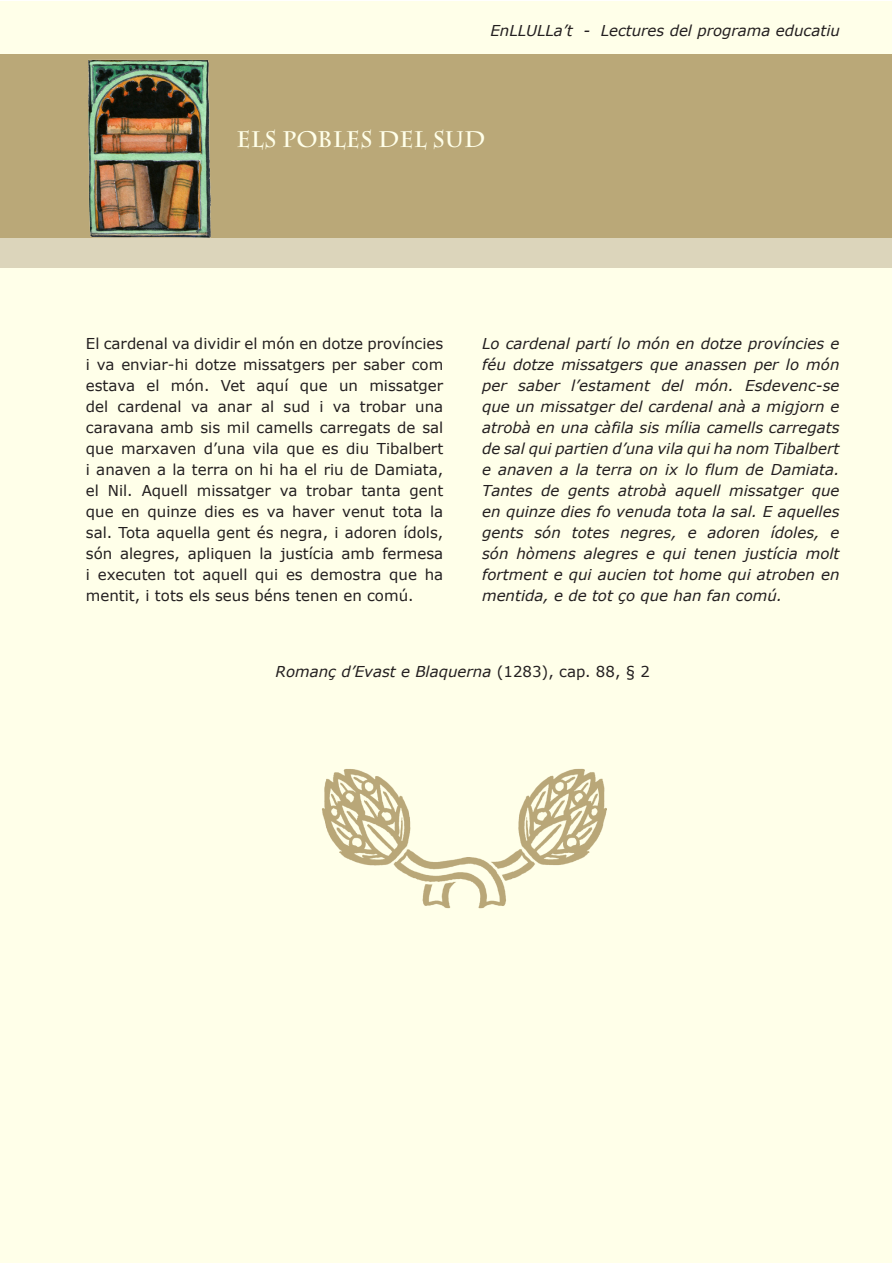
<style>
.page{position:relative;width:893px;height:1263px;background:#fff}
.page>*{position:absolute;margin:0;border:0;box-sizing:border-box;transform-origin:0 0}
.SUBT_ROJO{font:700 22.5px "Charlemagne Std";color:#ffffe9}
.Texto_plano{font:italic 15px/21px "Verdana";color:#231f20;text-align:justify}
.Texto_plano-2{font:15px/21px "Verdana";color:#231f20;text-align:justify}
.s1{font-style:normal}
</style>
<div class="page">
<div style="left:0;top:1px;width:892px;height:1262px;background:#ffffe9"></div>
<div style="left:0;top:54px;width:892px;height:184px;background:#baa878"></div>
<div style="left:0;top:238px;width:892px;height:30px;background:#dcd5bb"></div>
<img style="left:322px;top:768px;width:285px;height:141px">
<img style="left:88px;top:59px;width:123px;height:179px">
<p class="Texto_plano" style="left:490px;top:19px;width:351px">EnLLULLa’t - Lectures del programa educatiu</p>
<p class="SUBT_ROJO" style="left:236px;top:126px;width:250px">ELS POBLES DEL SUD</p>
<p class="Texto_plano-2" style="left:86px;top:333px;width:359px">El cardenal va dividir el món en dotze províncies i va enviar-hi dotze missatgers per saber com estava el món. Vet aquí que un missatger del cardenal va anar al sud i va trobar una caravana amb sis mil camells carregats de sal que marxaven d’una vila que es diu Tibalbert i anaven a la terra on hi ha el riu de Damiata, el Nil. Aquell missatger va trobar tanta gent que en quinze dies es va haver venut tota la sal. Tota aquella gent és negra, i adoren ídols, són alegres, apliquen la justícia amb fermesa i executen tot aquell qui es demostra que ha mentit, i tots els seus béns tenen en comú.</p>
<p class="Texto_plano" style="left:482px;top:333px;width:359px">Lo cardenal partí lo món en dotze províncies e féu dotze missatgers que anassen per lo món per saber l’estament del món. Esdevenc-se que un missatger del cardenal anà a migjorn e atrobà en una càfila sis mília camells carregats de sal qui partien d’una vila qui ha nom Tibalbert e anaven a la terra on ix lo flum de Damiata.<br>Tantes de gents atrobà aquell missatger que en quinze dies fo venuda tota la sal. E aquelles gents són totes negres, e adoren ídoles, e són hòmens alegres e qui tenen justícia molt fortment e qui aucien tot home qui atroben en mentida, e de tot ço que han fan comú.</p>
<p class="Texto_plano" style="left:276px;top:660px;width:376px">Romanç d’Evast e Blaquerna <span class="s1">(1283), cap. 88, § 2</span></p>
</div>
